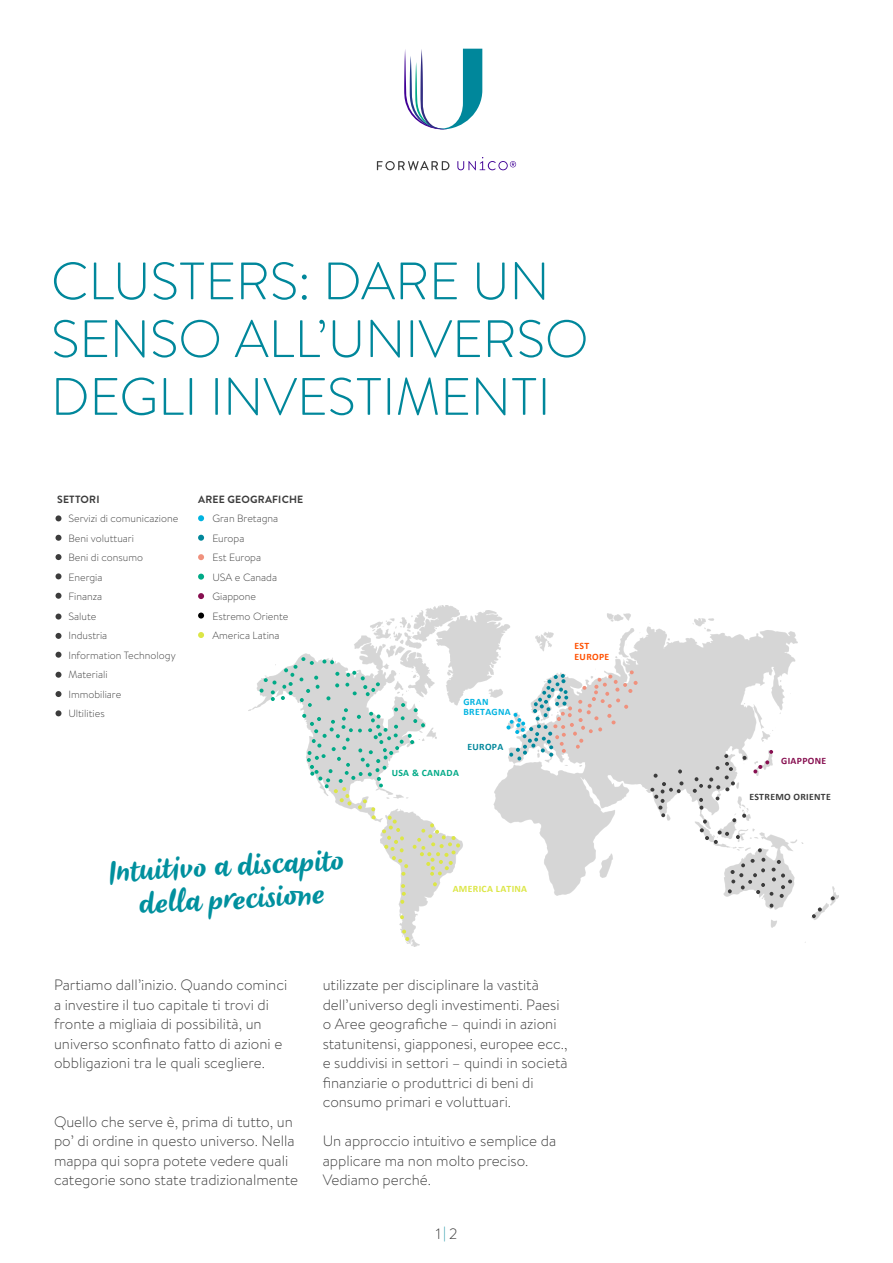
<style>
.page{position:relative;width:893px;height:1263px;background:#fff}
.page>*{position:absolute;margin:0;border:0;box-sizing:border-box;transform-origin:0 0}
.t1{font:300 52.5px/57.8px "Brandon Text";color:#00879b}
.t2{font:700 27.6px/33.2px "FWU Angel";color:#00909e;text-align:center}
.t3{font:300 15px/19.5px "Brandon Text";color:#3c3c3c}
.t4{font:300 10.5px/19.5px "Brandon Text";color:#3c3c3c}
.t5{font:700 10.5px "Brandon Text";letter-spacing:.02em;color:#3c3c3c}
.t6{font:700 9.75px "Calibri";letter-spacing:.03em;color:#3c3c3c}
.t7{font:700 9.75px "Calibri";letter-spacing:.03em;color:#dce646}
.t8{font:700 9.75px/10.1px "Calibri";letter-spacing:.035em;color:#00b4e1}
.t9{font:700 9.75px "Calibri";letter-spacing:.03em;color:#00aa87}
.t10{font:700 9.75px/10.1px "Calibri";letter-spacing:.03em;color:#ff5000}
.t11{font:700 9.75px "Calibri";letter-spacing:.03em;color:#870f50}
.t12{font:700 9.75px "Calibri";letter-spacing:.035em;color:#00879b}
.s1{color:#00879b}
</style>
<div class="page">
<img style="left:249px;top:605px;width:589px;height:342px">
<svg style="left:400px;top:884px;width:6px;height:20px"></svg>
<svg style="left:400px;top:915px;width:4px;height:4px"></svg>
<svg style="left:402px;top:930px;width:7px;height:11px"></svg>
<svg style="left:260px;top:657px;width:200px;height:219px"></svg>
<svg style="left:433px;top:882px;width:4px;height:4px"></svg>
<svg style="left:506px;top:670px;width:132px;height:90px"></svg>
<svg style="left:769px;top:750px;width:4px;height:4px"></svg>
<svg style="left:753px;top:760px;width:16px;height:13px"></svg>
<svg style="left:650px;top:769px;width:33px;height:48px"></svg>
<svg style="left:693px;top:754px;width:53px;height:90px"></svg>
<svg style="left:758px;top:848px;width:4px;height:4px"></svg>
<svg style="left:728px;top:858px;width:64px;height:40px;background:#ccc"></svg>
<svg style="left:770px;top:904px;width:3px;height:4px"></svg>
<svg style="left:831px;top:896px;width:4px;height:4px"></svg>
<svg style="left:812px;top:907px;width:10px;height:11px"></svg>
<svg style="left:56px;top:515px;width:6px;height:6px"></svg>
<svg style="left:198px;top:515px;width:6px;height:6px"></svg>
<svg style="left:56px;top:535px;width:6px;height:6px"></svg>
<svg style="left:198px;top:535px;width:6px;height:6px"></svg>
<svg style="left:56px;top:554px;width:6px;height:6px"></svg>
<svg style="left:198px;top:554px;width:6px;height:6px"></svg>
<svg style="left:56px;top:573px;width:6px;height:6px"></svg>
<svg style="left:198px;top:574px;width:6px;height:6px"></svg>
<svg style="left:56px;top:593px;width:6px;height:6px"></svg>
<svg style="left:198px;top:593px;width:6px;height:6px"></svg>
<svg style="left:56px;top:613px;width:6px;height:6px"></svg>
<svg style="left:198px;top:612px;width:6px;height:6px"></svg>
<svg style="left:56px;top:633px;width:6px;height:6px"></svg>
<svg style="left:198px;top:632px;width:6px;height:6px"></svg>
<svg style="left:56px;top:672px;width:6px;height:6px"></svg>
<svg style="left:56px;top:691px;width:6px;height:6px"></svg>
<svg style="left:56px;top:710px;width:6px;height:6px"></svg>
<svg style="left:56px;top:652px;width:6px;height:6px"></svg>
<svg style="left:457px;top:157px;width:59px;height:13px"></svg>
<svg style="left:377px;top:161px;width:72px;height:9px"></svg>
<svg style="left:404px;top:49px;width:78px;height:81px"></svg>
<h1 class="t1" style="left:51px;top:250px;width:539px">CLUSTERS: DARE UN<br>SENSO ALL’UNIVERSO<br>DEGLI INVESTIMENTI</h1>
<p class="t5" style="left:57px;top:492px;width:44px">SETTORI</p>
<p class="t5" style="left:198px;top:492px;width:107px">AREE GEOGRAFICHE</p>
<p class="t4" style="left:212px;top:508px;width:78px">Gran Bretagna<br>Europa<br>Est Europa<br>USA e Canada<br>Giappone<br>Estremo Oriente<br>America Latina</p>
<p class="t4" style="left:68px;top:508px;width:111px">Servizi di comunicazione<br>Beni voluttuari<br>Beni di consumo<br>Energia<br>Finanza<br>Salute<br>Industria<br>Information Technology<br>Materiali<br>Immobiliare<br>Ultilities</p>
<p class="t8" style="left:463px;top:697px;width:49px">GRAN<br>BRETAGNA</p>
<p class="t9" style="left:392px;top:766px;width:69px">USA &amp; CANADA</p>
<p class="t12" style="left:467px;top:739px;width:37px">EUROPA</p>
<p class="t10" style="left:575px;top:641px;width:36px">EST<br>EUROPE</p>
<h2 class="t2" style="left:107px;top:855px;width:238px;rotate:-3deg">Intuiti vo a discapito della pre cision e</h2>
<p class="t7" style="left:453px;top:882px;width:76px">AMERICA LATINA</p>
<p class="t3" style="left:54px;top:975px;width:235px">Partiamo dall’inizio. Quando cominci a investire il tuo capitale ti trovi di fronte a migliaia di possibilità, un universo sconfinato fatto di azioni e obbligazioni tra le quali scegliere.</p>
<p class="t3" style="left:54px;top:1111px;width:246px">Quello che serve è, prima di tutto, un po’ di ordine in questo universo. Nella mappa qui sopra potete vedere quali categorie sono state tradizionalmente</p>
<p class="t3" style="left:323px;top:975px;width:246px">utilizzate per disciplinare la vastità dell’universo degli investimenti. Paesi o Aree geografiche – quindi in azioni statunitensi, giapponesi, europee ecc., e suddivisi in settori – quindi in società finanziarie o produttrici di beni di consumo primari e voluttuari.</p>
<p class="t3" style="left:323px;top:1131px;width:235px">Un approccio intuitivo e semplice da applicare ma non molto preciso.<br>Vediamo perché.</p>
<p class="t3" style="left:436px;top:1224px;width:23px">1<span class="s1">|</span>2</p>
<p class="t11" style="left:781px;top:754px;width:47px">GIAPPONE</p>
<p class="t6" style="left:749px;top:790px;width:83px">ESTREMO ORIENTE</p>
</div>
